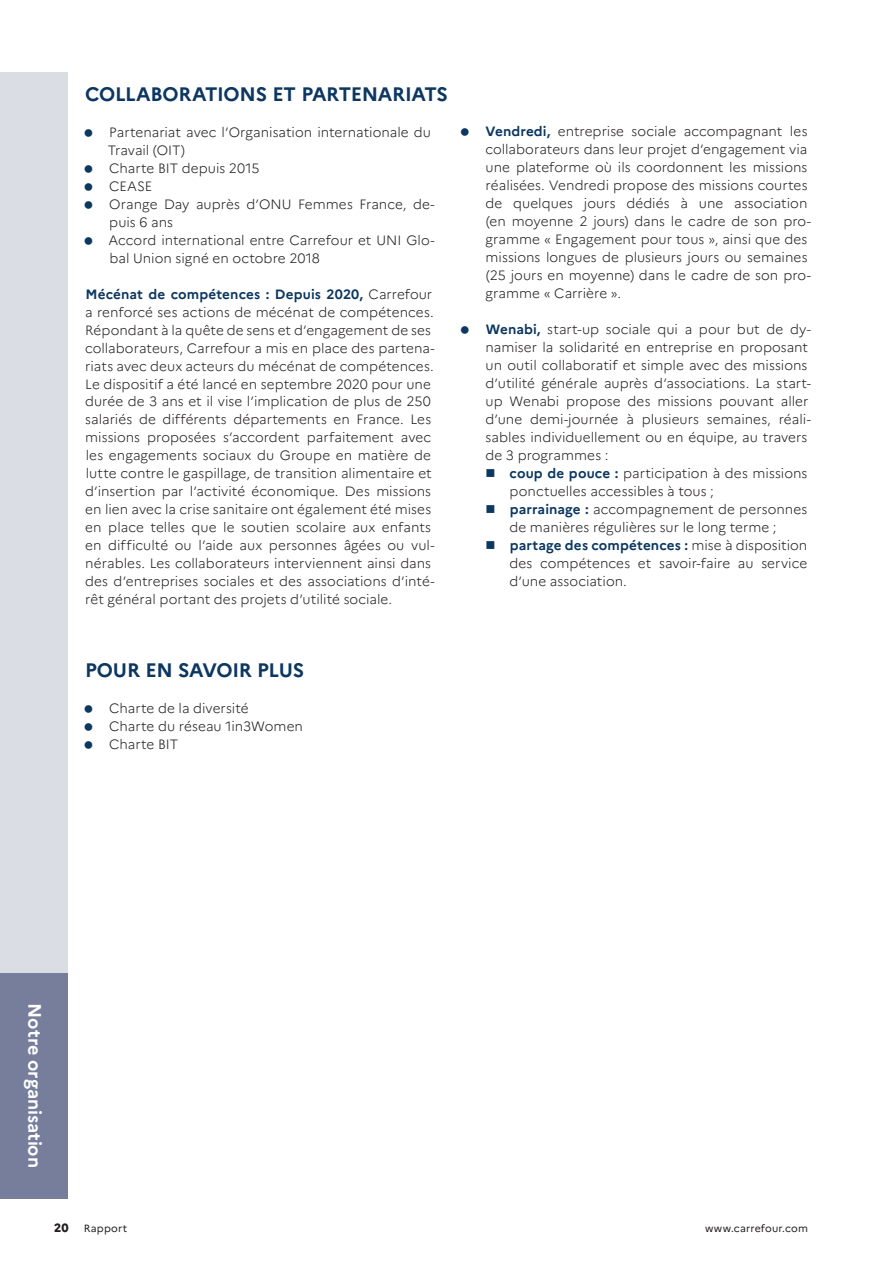
<style>
.page{position:relative;width:893px;height:1263px;background:#fff}
.page>*{position:absolute;margin:0;border:0;box-sizing:border-box;transform-origin:0 0}
.t1{font:700 19.5px "Marianne";letter-spacing:-.015em;color:#0c3761}
.t2{font:700 18px "Marianne";letter-spacing:-.005em;color:#fff}
.t3{font:300 13.5px/18px "Marianne";color:#231f20}
.t4{font:800 12px "Marianne";color:#231f20}
.t5{font:10.5px "Marianne";letter-spacing:.015em;color:#231f20}
.s1{font-weight:700;color:#0c3761}
</style>
<div class="page">
<div style="left:0;top:72px;width:68px;height:225px;background:#dbdde5"></div>
<div style="left:0;top:523px;width:68px;height:225px;background:#dbdde5"></div>
<div style="left:0;top:297px;width:68px;height:226px;background:#dbdde5"></div>
<div style="left:0;top:748px;width:68px;height:225px;background:#dbdde5"></div>
<div style="left:0;top:973px;width:68px;height:226px;background:#767e9b"></div>
<h1 class="t1" style="left:85px;top:82px;width:364px">COLLABORATIONS ET PARTENARIATS</h1>
<p class="t3" style="left:108px;top:123px;width:328px">Partenariat avec l’Organisation internationale du<br>Travail (OIT)<br>Charte BIT depuis 2015<br>CEASE<br>Orange Day auprès d’ONU Femmes France, de&shy;puis 6 ans<br>Accord international entre Carrefour et UNI Glo&shy;bal Union signé en octobre 2018</p>
<p class="t3" style="left:85px;top:285px;width:351px"><span class="s1">Mécénat de compétences : Depuis 2020,</span> Carrefour a renforcé ses actions de mécénat de compétences.<br>Répondant à la quête de sens et d’engagement de ses collaborateurs, Carrefour a mis en place des partena&shy;riats avec deux acteurs du mécénat de compétences.<br>Le dispositif a été lancé en septembre 2020 pour une durée de 3 ans et il vise l’implication de plus de 250 salariés de différents départements en France. Les missions proposées s’accordent parfaitement avec les engagements sociaux du Groupe en matière de lutte contre le gaspillage, de transition alimentaire et d’insertion par l’activité économique. Des missions en lien avec la crise sanitaire ont également été mises en place telles que le soutien scolaire aux enfants en difficulté ou l’aide aux personnes âgées ou vul&shy;nérables. Les collaborateurs interviennent ainsi dans des d’entreprises sociales et des associations d’inté&shy;rêt général portant des projets d’utilité sociale.</p>
<h1 class="t1" style="left:85px;top:658px;width:221px">POUR EN SAVOIR PLUS</h1>
<p class="t3" style="left:109px;top:699px;width:195px">Charte de la diversité<br>Charte du réseau 1in3Women<br>Charte BIT</p>
<p class="t3" style="left:485px;top:123px;width:327px"><span class="s1">Vendredi,</span> entreprise sociale accompagnant les collaborateurs dans leur projet d’engagement via une plateforme où ils coordonnent les missions réalisées. Vendredi propose des missions courtes de quelques jours dédiés à une association (en moyenne 2 jours) dans le cadre de son pro&shy;gramme « Engagement pour tous », ainsi que des missions longues de plusieurs jours ou semaines (25 jours en moyenne) dans le cadre de son pro&shy;gramme « Carrière ».</p>
<p class="t3" style="left:485px;top:321px;width:327px"><span class="s1">Wenabi,</span> start-up sociale qui a pour but de dy&shy;namiser la solidarité en entreprise en proposant un outil collaboratif et simple avec des missions d’utilité générale auprès d’associations. La start&shy;up Wenabi propose des missions pouvant aller d’une demi-journée à plusieurs semaines, réali&shy;sables individuellement ou en équipe, au travers de 3 programmes :</p>
<p class="t3" style="left:509px;top:464px;width:300px"><span class="s1">coup de pouce :</span> participation à des missions ponctuelles accessibles à tous ;<br><span class="s1">parrainage :</span> accompagnement de personnes de manières régulières sur le long terme ; <span class="s1">partage des compétences :</span> mise à disposition des compétences et savoir-faire au service d’une association.</p>
<h2 class="t2" style="left:46px;top:1003px;width:166px;rotate:90deg">Notre organisation</h2>
<p class="t4" style="left:54px;top:1220px;width:16px">20</p>
<p class="t5" style="left:84px;top:1222px;width:45px">Rapport</p>
<p class="t5" style="left:705px;top:1222px;width:104px">www.carrefour.com</p>
</div>
